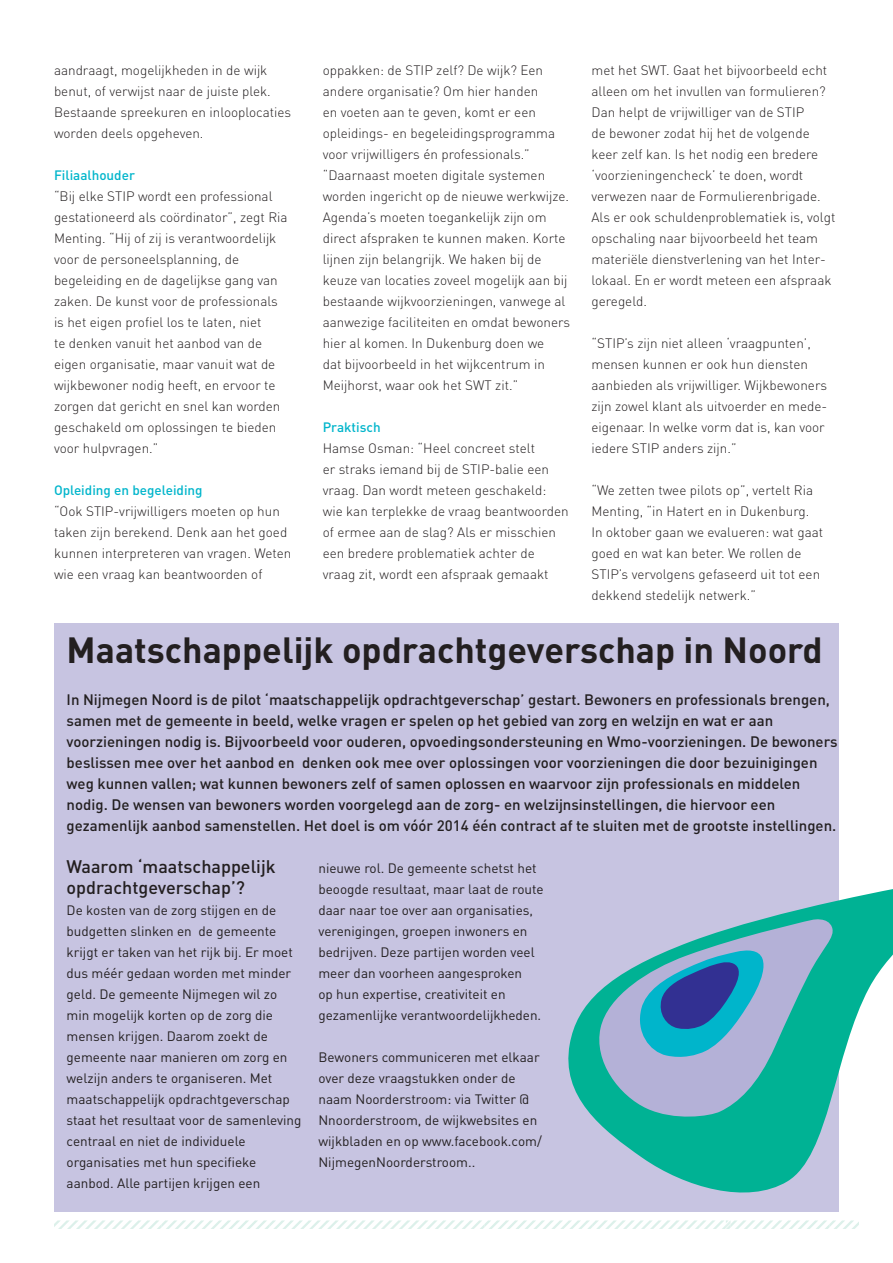
<style>
.page{position:relative;width:893px;height:1263px;background:#fff}
.page>*{position:absolute;margin:0;border:0;box-sizing:border-box;transform-origin:0 0}
.t1{font:700 36px "DIN Pro";color:#231f20}
.t2{font:500 18px/21px "DIN Pro";color:#231f20}
.t3{font:500 15px/21px "DIN Pro";color:#231f20}
.t4{font:300 13.5px/21px "DIN Pro";color:#231f20}
.t5{font:13.5px/21px "DIN Pro";color:#231f20}
.t6{font:500 13.5px "DIN Pro";color:#00b5cb}
</style>
<div class="page">
<div style="left:54px;top:623px;width:785px;height:589px;background:#c7c4e1"></div>
<svg style="left:54px;top:1220px;width:805px;height:9px"></svg>
<svg style="left:568px;top:889px;width:325px;height:304px"></svg>
<svg style="left:593px;top:917px;width:243px;height:204px"></svg>
<svg style="left:635px;top:949px;width:133px;height:110px;background:#4c94bf"></svg>
<p class="t4" style="left:54px;top:59px;width:239px">aandraagt, mogelijkheden in de wijk benut, of verwijst naar de juiste plek.<br>Bestaande spreekuren en inlooplocaties worden deels opgeheven.</p>
<p class="t6" style="left:54px;top:166px;width:82px">Filiaalhouder</p>
<p class="t4" style="left:54px;top:185px;width:235px">“Bij elke STIP wordt een professional gestationeerd als coördinator”, zegt Ria Menting. “Hij of zij is verantwoordelijk voor de personeelsplanning, de begeleiding en de dagelijkse gang van zaken. De kunst voor de professionals is het eigen profiel los te laten, niet<br>te denken vanuit het aanbod van de eigen organisatie, maar vanuit wat de wijkbewoner nodig heeft, en ervoor te zorgen dat gericht en snel kan worden geschakeld om oplossingen te bieden voor hulpvragen.”</p>
<p class="t6" style="left:54px;top:481px;width:150px">Opleiding en begeleiding</p>
<p class="t4" style="left:54px;top:500px;width:239px">“Ook STIP-vrijwilligers moeten op hun taken zijn berekend. Denk aan het goed kunnen interpreteren van vragen. Weten wie een vraag kan beantwoorden of</p>
<p class="t4" style="left:323px;top:59px;width:249px">oppakken: de STIP zelf? De wijk? Een andere organisatie? Om hier handen<br>en voeten aan te geven, komt er een opleidings- en begeleidingsprogramma voor vrijwilligers én professionals.” “Daarnaast moeten digitale systemen worden ingericht op de nieuwe werkwijze.<br>Agenda’s moeten toegankelijk zijn om direct afspraken te kunnen maken. Korte lijnen zijn belangrijk. We haken bij de keuze van locaties zoveel mogelijk aan bij bestaande wijkvoorzieningen, vanwege al aanwezige faciliteiten en omdat bewoners hier al komen. In Dukenburg doen we<br>dat bijvoorbeeld in het wijkcentrum in Meijhorst, waar ook het SWT zit.”</p>
<p class="t6" style="left:323px;top:418px;width:59px">Praktisch</p>
<p class="t4" style="left:323px;top:437px;width:247px">Hamse Osman: “Heel concreet stelt<br>er straks iemand bij de STIP-balie een vraag. Dan wordt meteen geschakeld: wie kan terplekke de vraag beantwoorden of ermee aan de slag? Als er misschien een bredere problematiek achter de vraag zit, wordt een afspraak gemaakt</p>
<p class="t4" style="left:591px;top:59px;width:245px">met het SWT. Gaat het bijvoorbeeld echt alleen om het invullen van formulieren?<br>Dan helpt de vrijwilliger van de STIP<br>de bewoner zodat hij het de volgende keer zelf kan. Is het nodig een bredere ‘voorzieningencheck’ te doen, wordt verwezen naar de Formulierenbrigade.<br>Als er ook schuldenproblematiek is, volgt opschaling naar bijvoorbeeld het team materiële dienstverlening van het Inter&shy;lokaal. En er wordt meteen een afspraak geregeld.</p>
<p class="t4" style="left:591px;top:332px;width:237px">“STIP’s zijn niet alleen ‘vraagpunten’, mensen kunnen er ook hun diensten aanbieden als vrijwilliger. Wijkbewoners zijn zowel klant als uitvoerder en mede&shy;eigenaar. In welke vorm dat is, kan voor iedere STIP anders zijn.”</p>
<p class="t4" style="left:591px;top:479px;width:233px">“We zetten twee pilots op”, vertelt Ria Menting, “in Hatert en in Dukenburg.<br>In oktober gaan we evalueren: wat gaat goed en wat kan beter. We rollen de STIP’s vervolgens gefaseerd uit tot een dekkend stedelijk netwerk.”</p>
<h1 class="t1" style="left:67px;top:626px;width:757px">Maatschappelijk opdrachtgeverschap in Noord</h1>
<p class="t3" style="left:67px;top:688px;width:772px">In Nijmegen Noord is de pilot ‘maatschappelijk opdrachtgeverschap’ gestart. Bewoners en professionals brengen, samen met de gemeente in beeld, welke vragen er spelen op het gebied van zorg en welzijn en wat er aan voorzieningen nodig is. Bijvoorbeeld voor ouderen, opvoedingsondersteuning en Wmo-voorzieningen. De bewoners beslissen mee over het aanbod en denken ook mee over oplossingen voor voorzieningen die door bezuinigingen weg kunnen vallen; wat kunnen bewoners zelf of samen oplossen en waarvoor zijn professionals en middelen nodig. De wensen van bewoners worden voorgelegd aan de zorg- en welzijnsinstellingen, die hiervoor een gezamenlijk aanbod samenstellen. Het doel is om vóór 2014 één contract af te sluiten met de grootste instellingen.</p>
<h2 class="t2" style="left:67px;top:855px;width:211px">Waarom ‘maatschappelijk opdrachtgeverschap’?</h2>
<p class="t5" style="left:67px;top:899px;width:236px">De kosten van de zorg stijgen en de budgetten slinken en de gemeente krijgt er taken van het rijk bij. Er moet dus méér gedaan worden met minder geld. De gemeente Nijmegen wil zo min mogelijk korten op de zorg die mensen krijgen. Daarom zoekt de gemeente naar manieren om zorg en welzijn anders te organiseren. Met maatschappelijk opdrachtgeverschap staat het resultaat voor de samenleving centraal en niet de individuele organisaties met hun specifieke aanbod. Alle partijen krijgen een</p>
<p class="t5" style="left:318px;top:857px;width:227px">nieuwe rol. De gemeente schetst het beoogde resultaat, maar laat de route daar naar toe over aan organisaties, verenigingen, groepen inwoners en bedrijven. Deze partijen worden veel meer dan voorheen aangesproken<br>op hun expertise, creativiteit en gezamenlijke verantwoordelijkheden.</p>
<p class="t5" style="left:318px;top:1046px;width:225px">Bewoners communiceren met elkaar over deze vraagstukken onder de naam Noorderstroom: via Twitter @ Nnoorderstroom, de wijkwebsites en wijkbladen en op www.facebook.com/ NijmegenNoorderstroom..</p>
</div>
